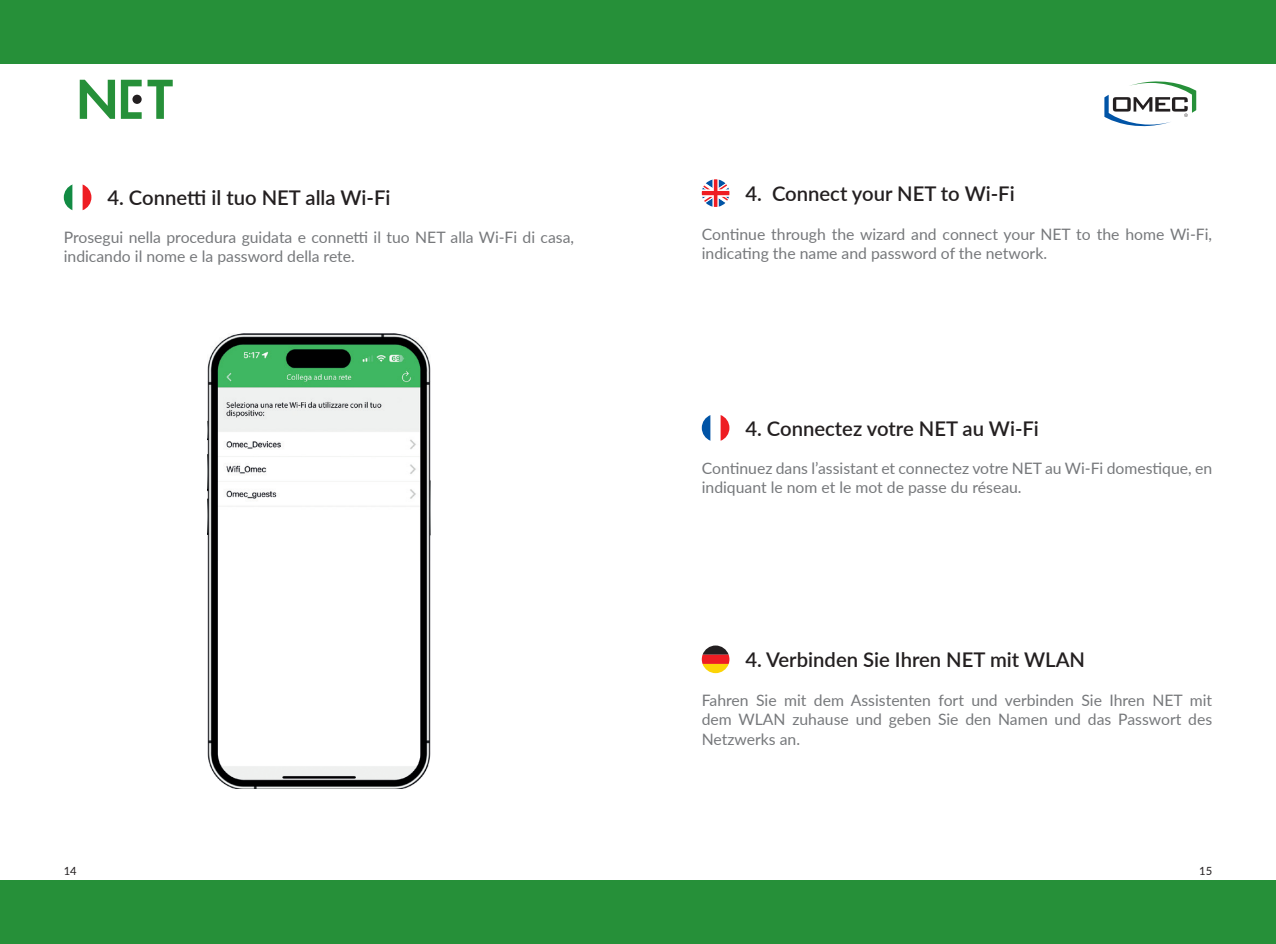
<style>
.page{position:relative;width:1276px;height:944px;background:#fff}
.page>*{position:absolute;margin:0;border:0;box-sizing:border-box;transform-origin:0 0}
.t1{font:600 20.25px "Lato";color:#231f20}
.t2{font:15.75px/19.1px "Lato";color:#76787b}
.t3{font:11.25px "Lato";color:#231f20}
</style>
<div class="page">
<svg style="left:702px;top:645px;width:27px;height:28px"></svg>
<svg style="left:702px;top:415px;width:27px;height:26px"></svg>
<svg style="left:702px;top:179px;width:27px;height:28px"></svg>
<svg style="left:64px;top:184px;width:27px;height:27px"></svg>
<div style="left:0;top:880px;width:1276px;height:64px;background:#269039"></div>
<div style="left:0;top:0;width:1276px;height:64px;background:#269039"></div>
<svg style="left:80px;top:80px;width:35px;height:39px"></svg>
<svg style="left:121px;top:80px;width:52px;height:39px"></svg>
<svg style="left:1104px;top:81px;width:92px;height:46px"></svg>
<img style="left:207px;top:334px;width:224px;height:455px">
<p class="t1" style="left:107px;top:183px;width:285px">4. Connetti il tuo NET alla Wi-Fi</p>
<p class="t2" style="left:64px;top:227px;width:512px">Prosegui nella procedura guidata e connetti il tuo NET alla Wi-Fi di casa, indicando il nome e la password della rete.</p>
<p class="t1" style="left:745px;top:179px;width:271px">4. Connect your NET to Wi-Fi</p>
<p class="t2" style="left:702px;top:224px;width:512px">Continue through the wizard and connect your NET to the home Wi-Fi, indicating the name and password of the network.</p>
<p class="t1" style="left:745px;top:414px;width:295px">4. Connectez votre NET au Wi-Fi</p>
<p class="t2" style="left:702px;top:458px;width:512px">Continuez dans l’assistant et connectez votre NET au Wi-Fi domestique, en indiquant le nom et le mot de passe du réseau.</p>
<p class="t1" style="left:745px;top:645px;width:341px">4. Verbinden Sie Ihren NET mit WLAN</p>
<p class="t2" style="left:702px;top:690px;width:512px;text-align:justify">Fahren Sie mit dem Assistenten fort und verbinden Sie Ihren NET mit dem WLAN zuhause und geben Sie den Namen und das Passwort des Netzwerks an.</p>
<p class="t3" style="left:64px;top:863px;width:15px">14</p>
<p class="t3" style="left:1199px;top:863px;width:15px">15</p>
</div>
